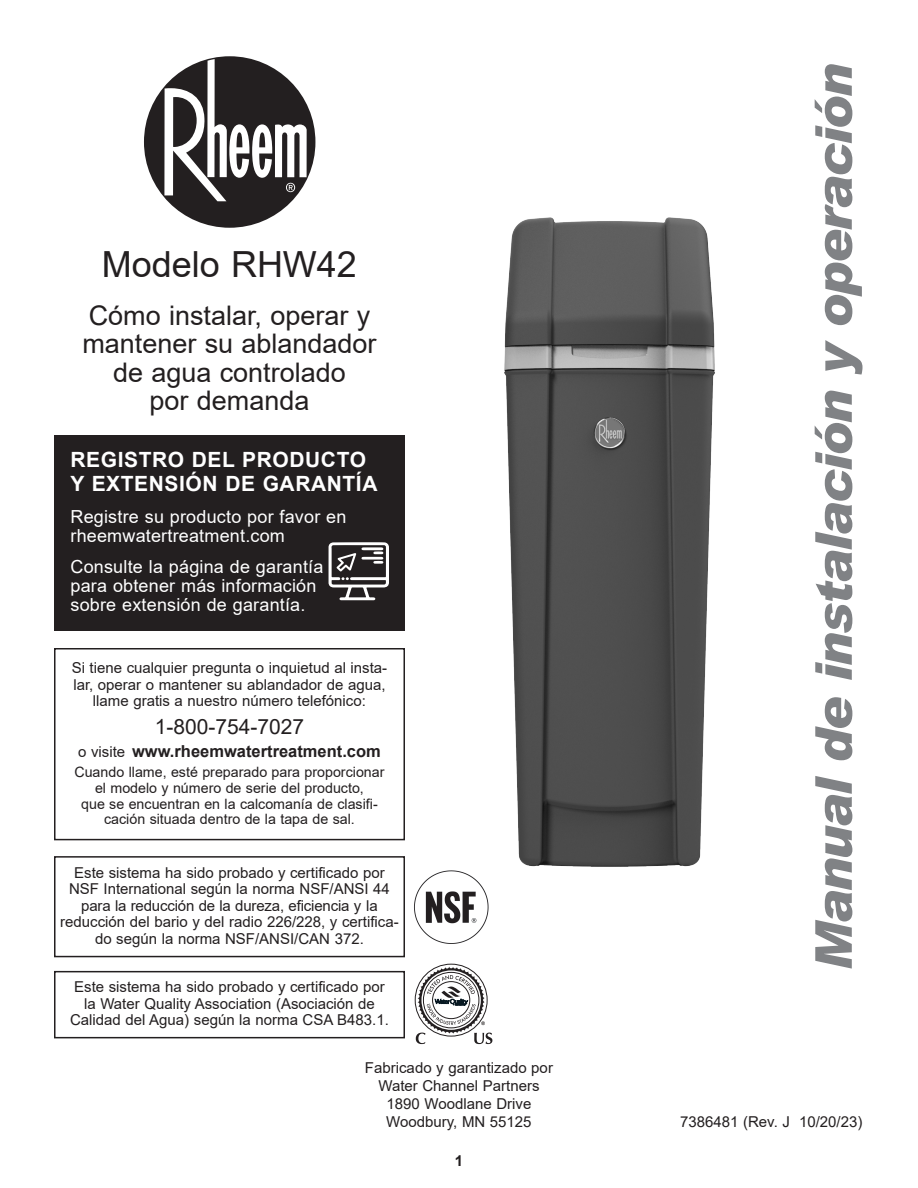
<style>
.page{position:relative;width:918px;height:1188px;background:#fff}
.page>*{position:absolute;margin:0;border:0;box-sizing:border-box;transform-origin:0 0}
.t1{font:italic 900 51px "Arial";letter-spacing:-.035em;color:#808285}
.t2{font:36px "Arial";color:#231f20}
.t3{font:27px/28.5px "Arial";color:#231f20;text-align:center}
.t4{font:700 21px/24px "Arial";letter-spacing:.03em;color:#fff}
.t5{font:21px "Arial";color:#231f20}
.t6{font:18px/18.8px "Arial";letter-spacing:.01em;color:#fff}
.t7{font:700 16.5px "Arial";color:#231f20}
.t8{font:15px/16.5px "Arial";color:#231f20;text-align:center}
.t9{font:700 15px "Arial";color:#231f20}
.t10{font:14.25px/15.8px "Arial";color:#231f20;text-align:center}
.s1{font-weight:400;font-size:15px}
</style>
<div class="page">
<div style="left:144px;top:56px;width:171px;height:172px;background:#231f20;border-radius:50%"></div>
<svg style="left:164px;top:59px;width:143px;height:142px"></svg>
<div style="left:54px;top:435px;width:351px;height:196px;background:#231f20"></div>
<svg style="left:329px;top:542px;width:60px;height:58px"></svg>
<img style="left:504px;top:217px;width:211px;height:650px">
<div style="left:54px;top:856px;width:351px;height:101px;border:2px solid #231f20"></div>
<img style="left:414px;top:871px;width:74px;height:73px">
<div style="left:54px;top:648px;width:351px;height:192px;border:2px solid #231f20"></div>
<svg style="left:416px;top:967px;width:76px;height:77px"></svg>
<div style="left:54px;top:971px;width:351px;height:67px;border:2px solid #231f20"></div>
<h2 class="t2" style="left:102px;top:245px;width:257px">Modelo RHW42</h2>
<h3 class="t3" style="left:82px;top:301px;width:296px">Cómo instalar, operar y mantener su ablandador de agua controlado<br>por demanda</h3>
<h3 class="t4" style="left:70px;top:448px;width:309px">REGISTRO DEL PRODUCTO<br>Y EXTENSIÓN DE GARANTÍA</h3>
<p class="t6" style="left:70px;top:507px;width:278px">Registre su producto por favor en rheemwatertreatment.com</p>
<p class="t6" style="left:70px;top:558px;width:254px">Consulte la página de garantía para obtener más información sobre extensión de garantía.</p>
<p class="t8" style="left:72px;top:660px;width:317px">Si tiene cualquier pregunta o inquietud al insta&shy;lar, operar o mantener su ablandador de agua, llame gratis a nuestro número telefónico:</p>
<h3 class="t5" style="left:155px;top:715px;width:151px">1-800-754-7027</h3>
<p class="t7" style="left:78px;top:742px;width:304px"><span class="s1">o visite</span> www.rheemwatertreatment.com</p>
<p class="t10" style="left:74px;top:764px;width:312px">Cuando llame, esté preparado para proporcionar el modelo y número de serie del producto,<br>que se encuentran en la calcomanía de clasifi&shy;cación situada dentro de la tapa de sal.</p>
<p class="t8" style="left:60px;top:864px;width:340px">Este sistema ha sido probado y certificado por NSF International según la norma NSF/ANSI 44 para la reducción de la dureza, eficiencia y la reducción del bario y del radio 226/228, y certifica&shy;do según la norma NSF/ANSI/CAN 372.</p>
<p class="t8" style="left:70px;top:979px;width:320px">Este sistema ha sido probado y certificado por la Water Quality Association (Asociación de<br>Calidad del Agua) según la norma CSA B483.1.</p>
<p class="t8" style="left:365px;top:1059px;width:190px;line-height:18px">Fabricado y garantizado por<br>Water Channel Partners<br>1890 Woodlane Drive<br>Woodbury, MN 55125</p>
<p class="t9" style="left:455px;top:1153px;width:10px">1</p>
<h1 class="t1" style="left:796px;top:970px;width:908px;rotate:-90deg">Manual de instalación y operación</h1>
<p class="t8" style="left:680px;top:1113px;width:184px">7386481 (Rev. J 10/20/23)</p>
</div>
